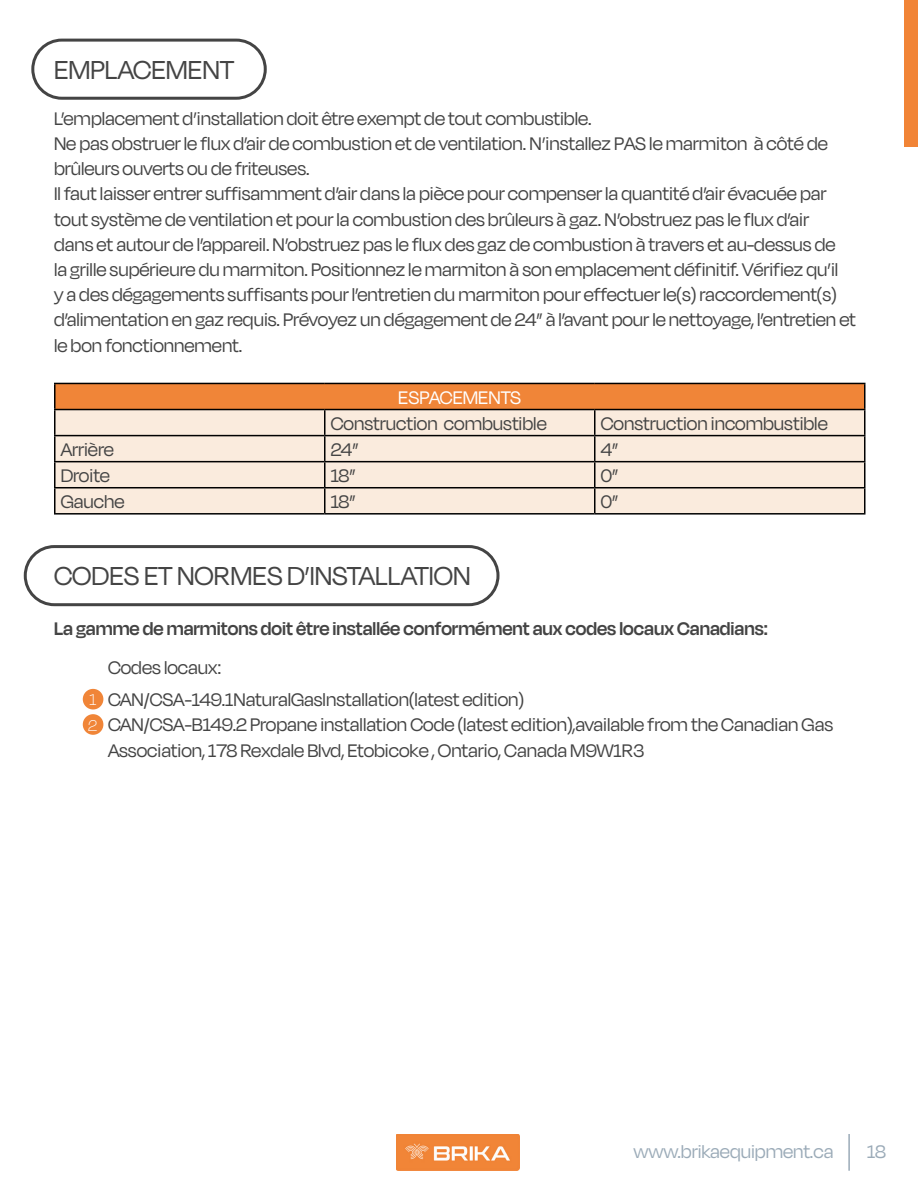
<style>
.page{position:relative;width:918px;height:1188px;background:#fff}
.page>*{position:absolute;margin:0;border:0;box-sizing:border-box;transform-origin:0 0}
.CHAPTER{font:30px "Degular Display";color:#444}
.t1{font:21px/25.2px "Degular Display";color:#444}
.t2{font:600 21px "Degular Display";color:#444}
.t3{font:21px "Degular Display";color:#9babb8}
.t4{font:21px "Degular Display";color:#fff}
.t5{font:100 18px "Degular Display";color:#fff}
</style>
<div class="page">
<div style="left:904px;top:0;width:14px;height:147px;background:#f18436"></div>
<div style="left:31px;top:39px;width:236px;height:61px;border:3px solid #444;border-radius:29px"></div>
<div style="left:55px;top:383px;width:810px;height:27px;background:#f08538"></div>
<div style="left:56px;top:410px;width:808px;height:103px;background:#faebdd"></div>
<hr style="left:54px;top:383px;width:271px;height:1px;background:#000">
<hr style="left:54px;top:384px;width:2px;height:25px;background:#000">
<hr style="left:325px;top:383px;width:270px;height:1px;background:#000">
<hr style="left:595px;top:383px;width:271px;height:1px;background:#000">
<hr style="left:864px;top:384px;width:2px;height:25px;background:#000">
<hr style="left:54px;top:409px;width:271px;height:1px;background:#000">
<hr style="left:54px;top:410px;width:2px;height:25px;background:#000">
<hr style="left:325px;top:409px;width:270px;height:1px;background:#000">
<hr style="left:324px;top:410px;width:2px;height:25px;background:#000">
<hr style="left:595px;top:409px;width:271px;height:1px;background:#000">
<hr style="left:594px;top:410px;width:2px;height:25px;background:#000">
<hr style="left:864px;top:410px;width:2px;height:25px;background:#000">
<hr style="left:54px;top:435px;width:271px;height:1px;background:#000">
<hr style="left:54px;top:436px;width:2px;height:25px;background:#000">
<hr style="left:325px;top:435px;width:270px;height:1px;background:#000">
<hr style="left:324px;top:436px;width:2px;height:25px;background:#000">
<hr style="left:595px;top:435px;width:271px;height:1px;background:#000">
<hr style="left:594px;top:436px;width:2px;height:25px;background:#000">
<hr style="left:864px;top:436px;width:2px;height:25px;background:#000">
<hr style="left:54px;top:461px;width:271px;height:1px;background:#000">
<hr style="left:54px;top:462px;width:2px;height:25px;background:#000">
<hr style="left:325px;top:461px;width:270px;height:1px;background:#000">
<hr style="left:324px;top:462px;width:2px;height:25px;background:#000">
<hr style="left:595px;top:461px;width:271px;height:1px;background:#000">
<hr style="left:594px;top:462px;width:2px;height:25px;background:#000">
<hr style="left:864px;top:462px;width:2px;height:25px;background:#000">
<hr style="left:54px;top:487px;width:271px;height:1px;background:#000">
<hr style="left:54px;top:488px;width:2px;height:25px;background:#000">
<hr style="left:325px;top:487px;width:270px;height:1px;background:#000">
<hr style="left:324px;top:488px;width:2px;height:25px;background:#000">
<hr style="left:595px;top:487px;width:271px;height:1px;background:#000">
<hr style="left:594px;top:488px;width:2px;height:25px;background:#000">
<hr style="left:864px;top:488px;width:2px;height:25px;background:#000">
<hr style="left:54px;top:513px;width:271px;height:2px;background:#000">
<hr style="left:325px;top:513px;width:270px;height:2px;background:#000">
<hr style="left:595px;top:513px;width:271px;height:2px;background:#000">
<div style="left:83px;top:689px;width:20px;height:21px;background:#f08538;border-radius:50%"></div>
<div style="left:83px;top:714px;width:20px;height:21px;background:#f08538;border-radius:50%"></div>
<div style="left:24px;top:545px;width:476px;height:61px;border:3px solid #444;border-radius:29px"></div>
<img style="left:397px;top:1134px;width:123px;height:37px">
<hr style="left:848px;top:1134px;width:2px;height:37px;background:#9babb8">
<p class="CHAPTER" style="left:54px;top:53px;width:182px">EMPLACEMENT</p>
<p class="t1" style="left:54px;top:105px;width:539px">L’emplacement d’installation doit être exempt de tout combustible.</p>
<p class="t1" style="left:54px;top:130px;width:775px">Ne pas obstruer le flux d’air de combustion et de ventilation. N’installez PAS le marmiton à côté de brûleurs ouverts ou de friteuses.</p>
<p class="t1" style="left:54px;top:181px;width:803px">Il faut laisser entrer suffisamment d’air dans la pièce pour compenser la quantité d’air évacuée par tout système de ventilation et pour la combustion des brûleurs à gaz. N’obstruez pas le flux d’air<br>dans et autour de l’appareil. N’obstruez pas le flux des gaz de combustion à travers et au-dessus de<br>la grille supérieure du marmiton. Positionnez le marmiton à son emplacement définitif. Vérifiez qu’il<br>y a des dégagements suffisants pour l’entretien du marmiton pour effectuer le(s) raccordement(s) d’alimentation en gaz requis. Prévoyez un dégagement de 24” à l’avant pour le nettoyage, l’entretien et le bon fonctionnement.</p>
<p class="t4" style="left:398px;top:385px;width:125px">ESPACEMENTS</p>
<p class="t1" style="left:331px;top:410px;width:217px">Construction combustible</p>
<p class="t1" style="left:601px;top:410px;width:229px">Construction incombustible</p>
<p class="t1" style="left:61px;top:436px;width:55px">Arrière</p>
<p class="t1" style="left:331px;top:436px;width:29px">24”</p>
<p class="t1" style="left:601px;top:436px;width:19px">4”</p>
<p class="t1" style="left:61px;top:462px;width:51px">Droite</p>
<p class="t1" style="left:331px;top:462px;width:26px">18”</p>
<p class="t1" style="left:601px;top:462px;width:19px">0”</p>
<p class="t1" style="left:61px;top:488px;width:65px">Gauche</p>
<p class="t1" style="left:331px;top:488px;width:26px">18”</p>
<p class="t1" style="left:601px;top:488px;width:19px">0”</p>
<p class="CHAPTER" style="left:54px;top:559px;width:418px">CODES ET NORMES D’INSTALLATION</p>
<p class="t2" style="left:54px;top:617px;width:715px">La gamme de marmitons doit être installée conformément aux codes locaux Canadians:</p>
<p class="t1" style="left:108px;top:655px;width:115px">Codes locaux:</p>
<p class="t1" style="left:108px;top:687px;width:417px">CAN/CSA-149.1NaturalGaslnstallation(latest edition)</p>
<p class="t1" style="left:108px;top:712px;width:727px">CAN/CSA-B149.2 Propane installation Code (latest edition),available from the Canadian Gas</p>
<p class="t1" style="left:108px;top:737px;width:538px">Association, 178 Rexdale Blvd, Etobicoke , Ontario, Canada M9W1R3</p>
<p class="t5" style="left:89px;top:690px;width:8px">1</p>
<p class="t5" style="left:88px;top:715px;width:11px">2</p>
<p class="t3" style="left:634px;top:1139px;width:201px">www.brikaequipment.ca</p>
<p class="t3" style="left:867px;top:1139px;width:20px">18</p>
</div>
